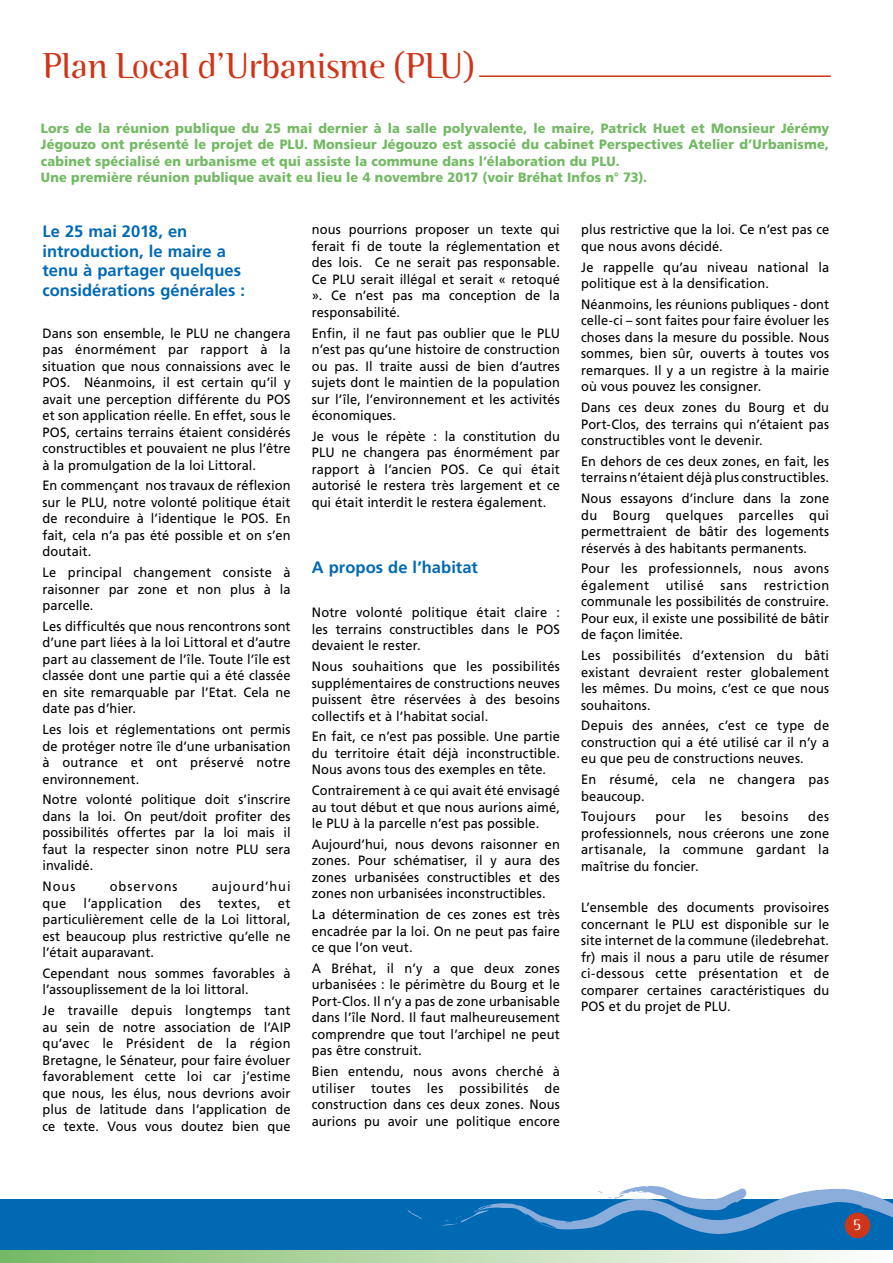
<style>
.page{position:relative;width:893px;height:1263px;background:#fff}
.page>*{position:absolute;margin:0;border:0;box-sizing:border-box;transform-origin:0 0}
.t1{font:300 36px "Binary ITC";letter-spacing:-.02em;color:#cf3619}
.t2{font:700 16.5px/19.8px "Frutiger";color:#0069b4}
.t3{font:300 15px "Binary ITC";color:#fff}
.t4{font:13.5px/16.5px "Frutiger";letter-spacing:.01em;color:#000;text-align:justify;scale:.95 1}
.t5{font:900 13.5px/16.5px "Frutiger";letter-spacing:.01em;color:#73ba64;scale:.95 1}
.t6{font:13.5px "Frutiger";letter-spacing:.035em;color:#000;scale:.95 1}
.t7{font:13.5px "Frutiger";letter-spacing:.065em;color:#000;scale:.95 1}
.t8{font:13.5px "Frutiger";letter-spacing:.075em;color:#000;scale:.95 1}
.t9{font:13.5px "Frutiger";letter-spacing:.04em;color:#000;scale:.95 1}
.t10{font:13.5px "Frutiger";letter-spacing:.045em;color:#000;scale:.95 1}
</style>
<div class="page">
<div style="left:0;top:1199px;width:893px;height:64px;background:#0069b4"></div>
<svg style="left:0;top:1250px;width:893px;height:13px;background:#bddcb2"></svg>
<div style="left:845px;top:1213px;width:25px;height:25px;background:#cf3619;border-radius:50%"></div>
<svg style="left:406px;top:1209px;width:16px;height:10px"></svg>
<svg style="left:439px;top:1186px;width:454px;height:48px"></svg>
<hr style="left:479px;top:75px;width:352px;height:2px;background:#cf3619">
<h1 class="t1" style="left:43px;top:45px;width:433px">Plan Local d’Urbanisme (PLU)</h1>
<p class="t5" style="left:41px;top:119px;width:831px">Lors de la réunion publique du 25 mai dernier à la salle polyvalente, le maire, Patrick Huet et Monsieur Jérémy Jégouzo ont présenté le projet de PLU. Monsieur Jégouzo est associé du cabinet Perspectives Atelier d’Urbanisme, cabinet spécialisé en urbanisme et qui assiste la commune dans l’élaboration du PLU.<br>Une première réunion publique avait eu lieu le 4 novembre 2017 (voir Bréhat Infos n° 73).</p>
<p class="t2" style="left:43px;top:221px;width:204px">Le 25 mai 2018, en introduction, le maire a tenu à partager quelques considérations générales :</p>
<p class="t4" style="left:43px;top:325px;width:263px">Dans son ensemble, le PLU ne changera pas énormément par rapport à la situation que nous connaissions avec le POS. Néanmoins, il est certain qu’il y avait une perception différente du POS et son application réelle. En effet, sous le POS, certains terrains étaient considérés constructibles et pouvaient ne plus l’être à la promulgation de la loi Littoral.</p>
<p class="t4" style="left:43px;top:477px;width:263px">En commençant nos travaux de réflexion sur le PLU, notre volonté politique était de reconduire à l’identique le POS. En fait, cela n’a pas été possible et on s’en doutait.</p>
<p class="t4" style="left:43px;top:564px;width:263px">Le principal changement consiste à raisonner par zone et non plus à la parcelle.</p>
<p class="t4" style="left:43px;top:618px;width:263px">Les difficultés que nous rencontrons sont d’une part liées à la loi Littoral et d’autre part au classement de l’île. Toute l’île est classée dont une partie qui a été classée en site remarquable par l’Etat. Cela ne date pas d’hier.</p>
<p class="t4" style="left:43px;top:721px;width:263px">Les lois et réglementations ont permis de protéger notre île d’une urbanisation à outrance et ont préservé notre environnement.</p>
<p class="t4" style="left:43px;top:791px;width:263px">Notre volonté politique doit s’inscrire dans la loi. On peut/doit profiter des possibilités offertes par la loi mais il faut la respecter sinon notre PLU sera invalidé.</p>
<p class="t4" style="left:43px;top:878px;width:36px">Nous</p>
<p class="t8" style="left:110px;top:878px;width:73px">observons</p>
<p class="t7" style="left:212px;top:878px;width:84px">aujourd’hui</p>
<p class="t4" style="left:43px;top:895px;width:27px">que</p>
<p class="t6" style="left:84px;top:895px;width:84px">l’application</p>
<p class="t4" style="left:180px;top:895px;width:24px">des</p>
<p class="t4" style="left:218px;top:895px;width:46px">textes,</p>
<p class="t4" style="left:43px;top:895px;width:263px;text-indent:235px">et particulièrement celle de la Loi littoral, est beaucoup plus restrictive qu’elle ne l’était auparavant.</p>
<p class="t4" style="left:43px;top:965px;width:263px">Cependant nous sommes favorables à l’assouplissement de la loi littoral.</p>
<p class="t4" style="left:43px;top:1002px;width:263px">Je travaille depuis longtemps tant au sein de notre association de l’AIP qu’avec le Président de la région Bretagne, le Sénateur, pour faire évoluer favorablement cette loi car j’estime que nous, les élus, nous devrions avoir plus de latitude dans l’application de ce texte. Vous vous doutez bien que</p>
<p class="t4" style="left:312px;top:221px;width:263px">nous pourrions proposer un texte qui ferait fi de toute la réglementation et des lois. Ce ne serait pas responsable.<br>Ce PLU serait illégal et serait « retoqué ». Ce n’est pas ma conception de la responsabilité.</p>
<p class="t4" style="left:312px;top:324px;width:263px">Enfin, il ne faut pas oublier que le PLU n’est pas qu’une histoire de construction ou pas. Il traite aussi de bien d’autres sujets dont le maintien de la population sur l’île, l’environnement et les activités économiques.</p>
<p class="t4" style="left:312px;top:428px;width:263px">Je vous le répète : la constitution du PLU ne changera pas énormément par rapport à l’ancien POS. Ce qui était autorisé le restera très largement et ce qui était interdit le restera également.</p>
<p class="t2" style="left:312px;top:557px;width:168px">A propos de l’habitat</p>
<p class="t4" style="left:312px;top:604px;width:263px">Notre volonté politique était claire : les terrains constructibles dans le POS devaient le rester.</p>
<p class="t4" style="left:312px;top:658px;width:263px">Nous souhaitions que les possibilités supplémentaires de constructions neuves puissent être réservées à des besoins collectifs et à l’habitat social.</p>
<p class="t4" style="left:312px;top:728px;width:263px">En fait, ce n’est pas possible. Une partie du territoire était déjà inconstructible.<br>Nous avons tous des exemples en tête.</p>
<p class="t4" style="left:312px;top:782px;width:263px">Contrairement à ce qui avait été envisagé au tout début et que nous aurions aimé, le PLU à la parcelle n’est pas possible.</p>
<p class="t4" style="left:312px;top:836px;width:263px">Aujourd’hui, nous devons raisonner en zones. Pour schématiser, il y aura des zones urbanisées constructibles et des zones non urbanisées inconstructibles.</p>
<p class="t4" style="left:312px;top:906px;width:263px">La détermination de ces zones est très encadrée par la loi. On ne peut pas faire ce que l’on veut.</p>
<p class="t4" style="left:312px;top:960px;width:263px">A Bréhat, il n’y a que deux zones urbanisées : le périmètre du Bourg et le Port-Clos. Il n’y a pas de zone urbanisable dans l’île Nord. Il faut malheureusement comprendre que tout l’archipel ne peut pas être construit.</p>
<p class="t4" style="left:312px;top:1063px;width:263px">Bien entendu, nous avons cherché à utiliser toutes les possibilités de construction dans ces deux zones. Nous aurions pu avoir une politique encore</p>
<p class="t4" style="left:581px;top:221px;width:263px">plus restrictive que la loi. Ce n’est pas ce que nous avons décidé.</p>
<p class="t4" style="left:581px;top:259px;width:263px">Je rappelle qu’au niveau national la politique est à la densification.</p>
<p class="t4" style="left:581px;top:296px;width:263px">Néanmoins, les réunions publiques - dont celle-ci – sont faites pour faire évoluer les choses dans la mesure du possible. Nous sommes, bien sûr, ouverts à toutes vos remarques. Il y a un registre à la mairie où vous pouvez les consigner.</p>
<p class="t4" style="left:581px;top:399px;width:263px">Dans ces deux zones du Bourg et du Port-Clos, des terrains qui n’étaient pas constructibles vont le devenir.</p>
<p class="t4" style="left:581px;top:453px;width:263px">En dehors de ces deux zones, en fait, les terrains n’étaient déjà plus constructibles.</p>
<p class="t4" style="left:581px;top:490px;width:263px">Nous essayons d’inclure dans la zone du Bourg quelques parcelles qui permettraient de bâtir des logements réservés à des habitants permanents.</p>
<p class="t4" style="left:581px;top:560px;width:263px">Pour les professionnels, nous avons également utilisé sans restriction communale les possibilités de construire.<br>Pour eux, il existe une possibilité de bâtir de façon limitée.</p>
<p class="t4" style="left:581px;top:647px;width:263px">Les possibilités d’extension du bâti existant devraient rester globalement les mêmes. Du moins, c’est ce que nous souhaitons.</p>
<p class="t4" style="left:581px;top:717px;width:263px">Depuis des années, c’est ce type de construction qui a été utilisé car il n’y a eu que peu de constructions neuves.</p>
<p class="t4" style="left:581px;top:771px;width:263px">En résumé, cela ne changera pas beaucoup.</p>
<p class="t9" style="left:581px;top:809px;width:59px">Toujours</p>
<p class="t4" style="left:655px;top:808px;width:33px">pour</p>
<p class="t4" style="left:705px;top:808px;width:19px">les</p>
<p class="t10" style="left:741px;top:809px;width:52px">besoins</p>
<p class="t4" style="left:581px;top:808px;width:263px;text-indent:227px">des professionnels, nous créerons une zone artisanale, la commune gardant la maîtrise du foncier.</p>
<p class="t4" style="left:581px;top:899px;width:263px">L’ensemble des documents provisoires concernant le PLU est disponible sur le site internet de la commune (iledebrehat. fr) mais il nous a paru utile de résumer ci-dessous cette présentation et de comparer certaines caractéristiques du POS et du projet de PLU.</p>
<p class="t3" style="left:853px;top:1216px;width:9px">5</p>
</div>
